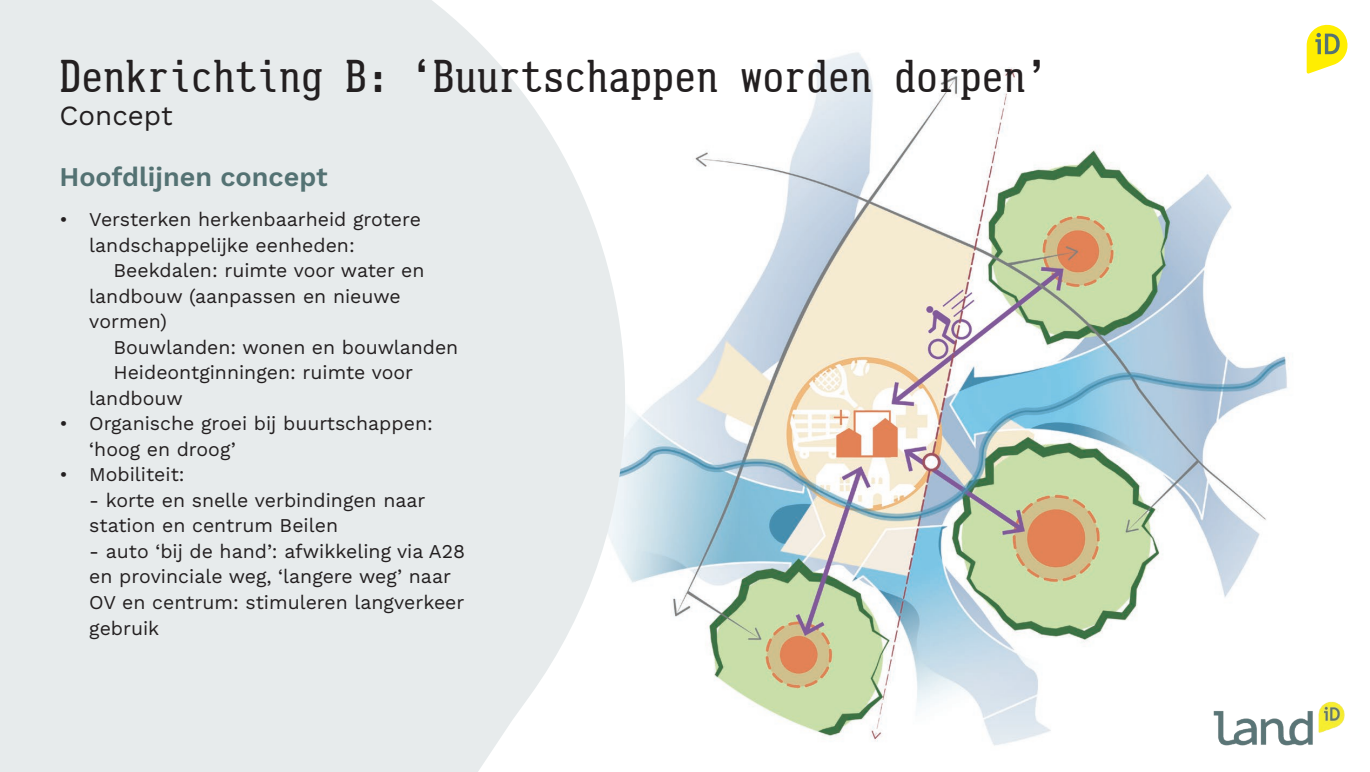
<style>
.page{position:relative;width:1370px;height:772px;background:#fff}
.page>*{position:absolute;margin:0;border:0;box-sizing:border-box;transform-origin:0 0}
.t1{font:45.75px "Pennsylvania";color:#231f20}
.t2{font:27.75px "Work Sans";color:#231f20}
.t3{font:600 27px "Work Sans";color:#547273}
.t4{font:19.5px/25.5px "Work Sans";color:#231f20}
</style>
<div class="page">
<img style="left:627px;top:52px;width:661px;height:694px">
<svg style="left:0;top:0;width:627px;height:771px;background:#e9eced"></svg>
<svg style="left:1306px;top:24px;width:42px;height:50px"></svg>
<img style="left:1202px;top:689px;width:143px;height:57px">
<h1 class="t1" style="left:60px;top:50px;width:990px">Denkrichting B: ‘Buurtschappen worden dorpen’</h1>
<h2 class="t2" style="left:60px;top:94px;width:115px">Concept</h2>
<h3 class="t3" style="left:60px;top:156px;width:270px">Hoofdlijnen concept</h3>
<p class="t4" style="left:89px;top:206px;width:333px;text-indent:-30px">• Versterken herkenbaarheid grotere landschappelijke eenheden:</p>
<p class="t4" style="left:89px;top:257px;width:337px;text-indent:24px">Beekdalen: ruimte voor water en landbouw (aanpassen en nieuwe vormen)</p>
<p class="t4" style="left:114px;top:333px;width:346px">Bouwlanden: wonen en bouwlanden</p>
<p class="t4" style="left:114px;top:359px;width:301px">Heideontginningen: ruimte voor</p>
<p class="t4" style="left:89px;top:384px;width:95px">landbouw</p>
<p class="t4" style="left:89px;top:410px;width:345px;text-indent:-30px">• Organische groei bij buurtschappen: ‘hoog en droog’</p>
<p class="t4" style="left:60px;top:461px;width:127px">• Mobiliteit:</p>
<p class="t4" style="left:89px;top:486px;width:338px">- korte en snelle verbindingen naar station en centrum Beilen</p>
<p class="t4" style="left:89px;top:537px;width:377px">- auto ‘bij de hand’: afwikkeling via A28 en provinciale weg, ‘langere weg’ naar<br>OV en centrum: stimuleren langverkeer gebruik</p>
</div>
